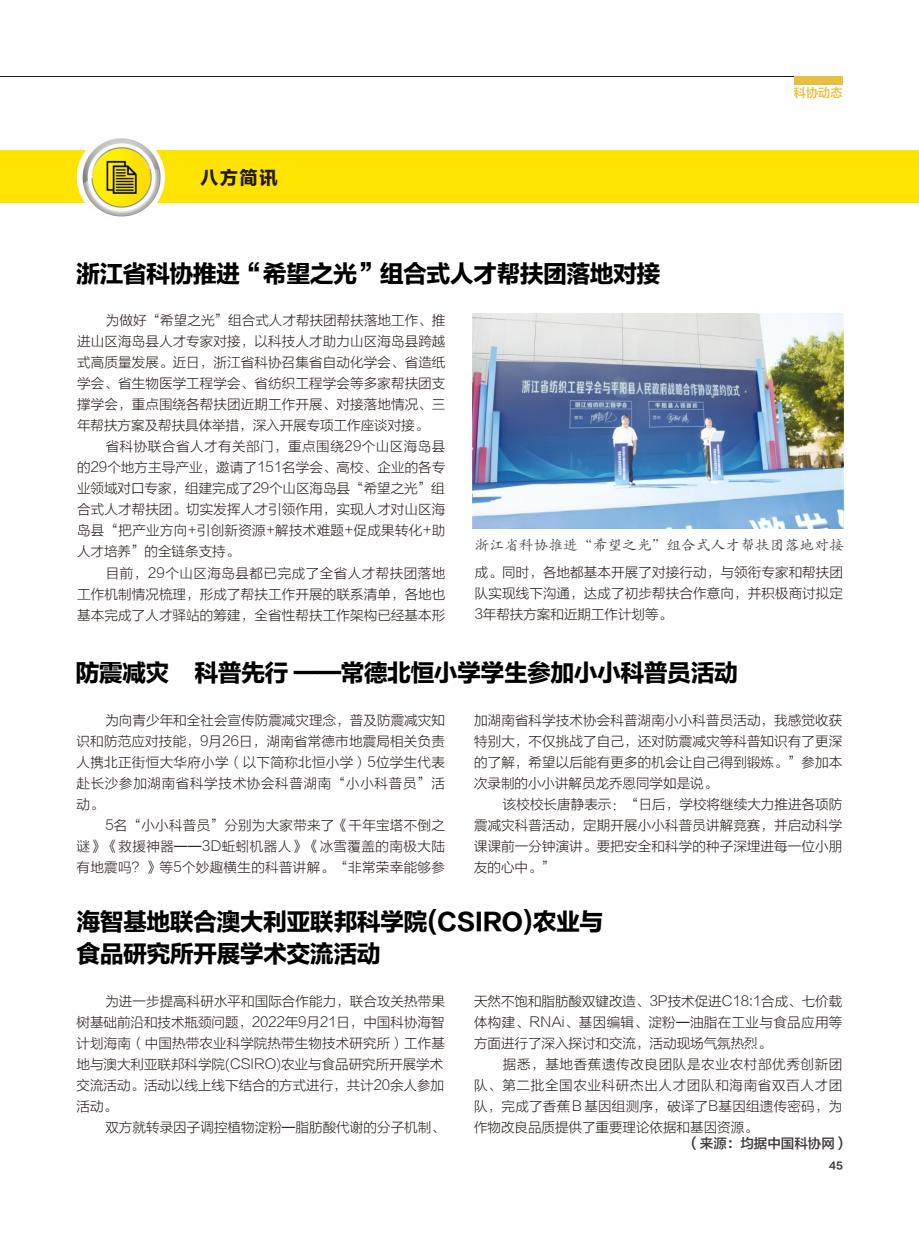
<style>
.page{position:relative;width:919px;height:1238px;background:#fff}
.page>*{position:absolute;margin:0;border:0;box-sizing:border-box;transform-origin:0 0}
.t1{font:24px/31.8px "FZLTDHK GBK1 0";letter-spacing:-.03em;color:#000}
.t2{font:18.45px "FZLTDHK GBK1 0";color:#231916}
.t3{font:14.25px "FZKTK GBK1 0";letter-spacing:.035em;color:#3f3b3a}
.t4{font:13.5px/21px "FZLTXHJW GB1 0";letter-spacing:.01em;color:#231916;text-align:justify}
.t5{font:13.5px "FZLTZHK GBK1 0";color:#3f3b3a}
.t6{font:12.15px "FZLTZCHK GBK1 0";color:#e9bf3f}
.t7{font:9.9px "FZLTDHK GBK1 0";color:#3f3b3a}
</style>
<div class="page">
<hr style="left:0;top:77px;width:842px;height:1px;background:#231916">
<div style="left:794px;top:77px;width:48px;height:8px;background:#e9bf3f"></div>
<div style="left:0;top:151px;width:918px;height:52px;background:#ffe400"></div>
<img style="left:77px;top:133px;width:88px;height:88px;border-radius:50%">
<img style="left:473px;top:313px;width:370px;height:215px">
<h2 class="t2" style="left:200px;top:167px;width:79px">八方简讯</h2>
<h1 class="t1" style="left:76px;top:259px;width:586px">浙江省科协推进“希望之光”组合式人才帮扶团落地对接</h1>
<p class="t4" style="left:77px;top:310px;width:370px;text-indent:29px">为做好“希望之光”组合式人才帮扶团帮扶落地工作、推进山区海岛县人才专家对接，以科技人才助力山区海岛县跨越式高质量发展。近日，浙江省科协召集省自动化学会、省造纸学会、省生物医学工程学会、省纺织工程学会等多家帮扶团支撑学会，重点围绕各帮扶团近期工作开展、对接落地情况、三年帮扶方案及帮扶具体举措，深入开展专项工作座谈对接。</p>
<p class="t6" style="left:793px;top:86px;width:50px">科协动态</p>
<p class="t4" style="left:77px;top:436px;width:370px;text-indent:29px">省科协联合省人才有关部门，重点围绕29个山区海岛县的29个地方主导产业，邀请了151名学会、高校、企业的各专业领域对口专家，组建完成了29个山区海岛县“希望之光”组合式人才帮扶团。切实发挥人才引领作用，实现人才对山区海岛县“把产业方向+引创新资源+解技术难题+促成果转化+助人才培养”的全链条支持。</p>
<p class="t4" style="left:77px;top:562px;width:370px;text-indent:29px">目前，29个山区海岛县都已完成了全省人才帮扶团落地工作机制情况梳理，形成了帮扶工作开展的联系清单，各地也基本完成了人才驿站的筹建，全省性帮扶工作架构已经基本形</p>
<p class="t3" style="left:475px;top:538px;width:370px">浙江省科协推进“希望之光”组合式人才帮扶团落地对接</p>
<p class="t4" style="left:474px;top:562px;width:370px">成。同时，各地都基本开展了对接行动，与领衔专家和帮扶团队实现线下沟通，达成了初步帮扶合作意向，并积极商讨拟定3年帮扶方案和近期工作计划等。</p>
<h1 class="t1" style="left:75px;top:658px;width:664px">防震减灾 科普先行 ——常德北恒小学学生参加小小科普员活动</h1>
<p class="t4" style="left:77px;top:710px;width:370px;text-indent:29px">为向青少年和全社会宣传防震减灾理念，普及防震减灾知识和防范应对技能，9月26日，湖南省常德市地震局相关负责人携北正街恒大华府小学（以下简称北恒小学）5位学生代表赴长沙参加湖南省科学技术协会科普湖南“小小科普员”活动。</p>
<p class="t4" style="left:77px;top:815px;width:370px;text-indent:29px">5名“小小科普员”分别为大家带来了《千年宝塔不倒之谜》《救援神器——3D蚯蚓机器人》《冰雪覆盖的南极大陆有地震吗？》等5个妙趣横生的科普讲解。“非常荣幸能够参</p>
<p class="t4" style="left:474px;top:710px;width:370px">加湖南省科学技术协会科普湖南小小科普员活动，我感觉收获特别大，不仅挑战了自己，还对防震减灾等科普知识有了更深的了解，希望以后能有更多的机会让自己得到锻炼。”参加本次录制的小小讲解员龙乔恩同学如是说。</p>
<p class="t4" style="left:474px;top:794px;width:370px;text-indent:29px">该校校长唐静表示：“日后，学校将继续大力推进各项防震减灾科普活动，定期开展小小科普员讲解竞赛，并启动科学课课前一分钟演讲。要把安全和科学的种子深埋进每一位小朋友的心中。”</p>
<h1 class="t1" style="left:76px;top:907px;width:528px">海智基地联合澳大利亚联邦科学院(CSIRO)农业与食品研究所开展学术交流活动</h1>
<p class="t4" style="left:77px;top:990px;width:370px;text-align:left;text-indent:29px">为进一步提高科研水平和国际合作能力，联合攻关热带果树基础前沿和技术瓶颈问题，2022年9月21日，中国科协海智计划海南（中国热带农业科学院热带生物技术研究所）工作基地与澳大利亚联邦科学院(CSIRO)农业与食品研究所开展学术交流活动。活动以线上线下结合的方式进行，共计20余人参加活动。</p>
<p class="t4" style="left:474px;top:990px;width:370px">天然不饱和脂肪酸双键改造、3P技术促进C18:1合成、七价载体构建、RNAi、基因编辑、淀粉—油脂在工业与食品应用等方面进行了深入探讨和交流，活动现场气氛热烈。</p>
<p class="t4" style="left:474px;top:1053px;width:370px;text-indent:29px">据悉，基地香蕉遗传改良团队是农业农村部优秀创新团队、第二批全国农业科研杰出人才团队和海南省双百人才团队，完成了香蕉Ｂ基因组测序，破译了B基因组遗传密码，为作物改良品质提供了重要理论依据和基因资源。</p>
<p class="t4" style="left:105px;top:1116px;width:341px">双方就转录因子调控植物淀粉—脂肪酸代谢的分子机制、</p>
<p class="t5" style="left:686px;top:1136px;width:163px">（来源：均据中国科协网）</p>
<p class="t7" style="left:829px;top:1160px;width:15px">45</p>
</div>
